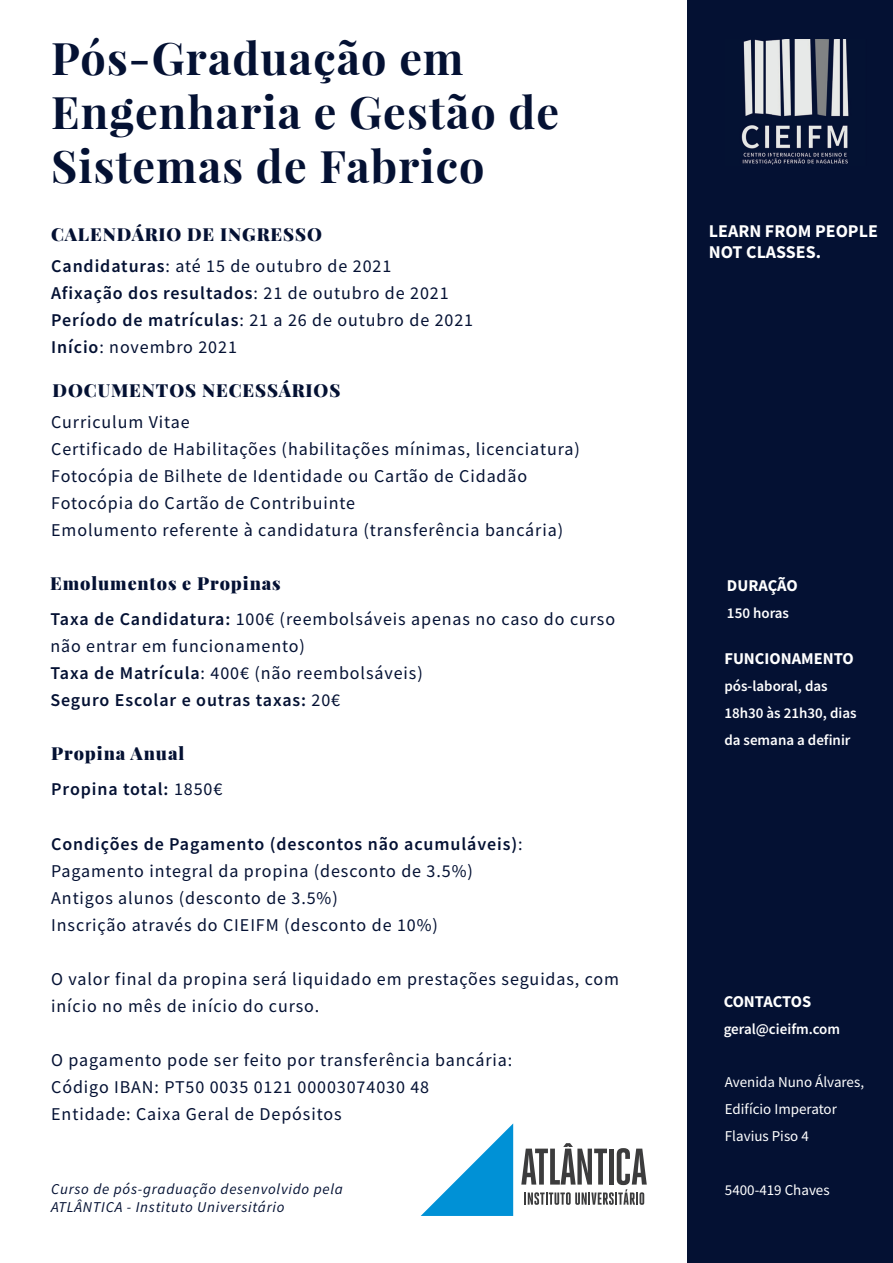
<style>
.page{position:relative;width:893px;height:1263px;background:#fff}
.page>*{position:absolute;margin:0;border:0;box-sizing:border-box;transform-origin:0 0}
.t1{font:700 45px/54px "Playfair Display";letter-spacing:.025em;color:#041133}
.t2{font:18px/27px "Source Sans Pro";letter-spacing:.05em;color:#041133}
.t3{font:900 18px "Playfair Display";letter-spacing:.05em;color:#041133}
.t4{font:700 18px/21px "Source Sans Pro";color:#fff}
.t5{font:600 18px "Source Sans Pro";letter-spacing:.05em;color:#041133}
.t6{font:700 16.5px "Source Sans Pro";color:#fff}
.t7{font:600 15px/27px "Source Sans Pro";color:#fff}
.t8{font:italic 15px/18px "Source Sans Pro";letter-spacing:.05em;color:#041133}
.t9{font:15px/27px "Source Sans Pro";color:#fff}
.s1{font-weight:600}
.s2{font-weight:400}
</style>
<div class="page">
<div style="left:687px;top:0;width:206px;height:1263px;background:#041133"></div>
<img style="left:741px;top:39px;width:108px;height:126px">
<svg style="left:421px;top:1123px;width:92px;height:93px"></svg>
<svg style="left:521px;top:1143px;width:126px;height:62px"></svg>
<h1 class="t1" style="left:51px;top:31px;width:510px">Pós-Graduação em<br>Engenharia e Gestão de<br>Sistemas de Fabrico</h1>
<p class="t3" style="left:51px;top:222px;width:272px">CALENDÁRIO DE INGRESSO</p>
<p class="t2" style="left:51px;top:252px;width:423px"><span class="s1">Candidaturas</span>: até 15 de outubro de 2021<br><span class="s1">Afixação dos resultados</span>: 21 de outubro de 2021<br><span class="s1">Período de matrículas</span>: 21 a 26 de outubro de 2021<br><span class="s1">Início</span>: novembro 2021</p>
<p class="t3" style="left:53px;top:379px;width:289px">DOCUMENTOS NECESSÁRIOS</p>
<p class="t2" style="left:51px;top:409px;width:530px">Curriculum Vitae<br>Certificado de Habilitações (habilitações mínimas, licenciatura)<br>Fotocópia de Bilhete de Identidade ou Cartão de Cidadão Fotocópia do Cartão de Contribuinte<br>Emolumento referente à candidatura (transferência bancária)</p>
<p class="t3" style="left:50px;top:571px;width:232px">Emolumentos e Propinas</p>
<p class="t2" style="left:50px;top:606px;width:566px"><span class="s1">Taxa de Candidatura:</span> 100€ (reembolsáveis apenas no caso do curso não entrar em funcionamento)<br><span class="s1">Taxa de Matrícula</span>: 400€ (não reembolsáveis)<br><span class="s1">Seguro Escolar e outras taxas:</span> 20€</p>
<p class="t3" style="left:51px;top:742px;width:135px">Propina Anual</p>
<p class="t5" style="left:51px;top:778px;width:173px">Propina total: <span class="s2">1850€</span></p>
<p class="t2" style="left:51px;top:830px;width:473px"><span class="s1">Condições de Pagamento (descontos não acumuláveis)</span>:<br>Pagamento integral da propina (desconto de 3.5%)<br>Antigos alunos (desconto de 3.5%)<br>Inscrição através do CIEIFM (desconto de 10%)</p>
<p class="t2" style="left:51px;top:965px;width:569px">O valor final da propina será liquidado em prestações seguidas, com início no mês de início do curso.</p>
<p class="t2" style="left:51px;top:1046px;width:463px">O pagamento pode ser feito por transferência bancária:<br>Código IBAN: PT50 0035 0121 00003074030 48<br>Entidade: Caixa Geral de Depósitos</p>
<p class="t8" style="left:51px;top:1180px;width:293px">Curso de pós-graduação desenvolvido pela<br>ATLÂNTICA - Instituto Universitário</p>
<p class="t4" style="left:709px;top:220px;width:171px">LEARN FROM PEOPLE<br>NOT CLASSES.</p>
<p class="t6" style="left:727px;top:574px;width:72px">DURAÇÃO</p>
<p class="t7" style="left:727px;top:599px;width:64px">150 horas</p>
<p class="t6" style="left:724px;top:647px;width:131px">FUNCIONAMENTO</p>
<p class="t7" style="left:724px;top:672px;width:134px">pós-laboral, das<br>18h30 às 21h30, dias da semana a definir</p>
<p class="t6" style="left:724px;top:990px;width:89px">CONTACTOS</p>
<p class="t7" style="left:724px;top:1015px;width:118px">geral@cieifm.com</p>
<p class="t9" style="left:725px;top:1068px;width:141px">Avenida Nuno Álvares,<br>Edifício Imperator<br>Flavius Piso 4</p>
<p class="t9" style="left:725px;top:1176px;width:106px">5400-419 Chaves</p>
</div>
